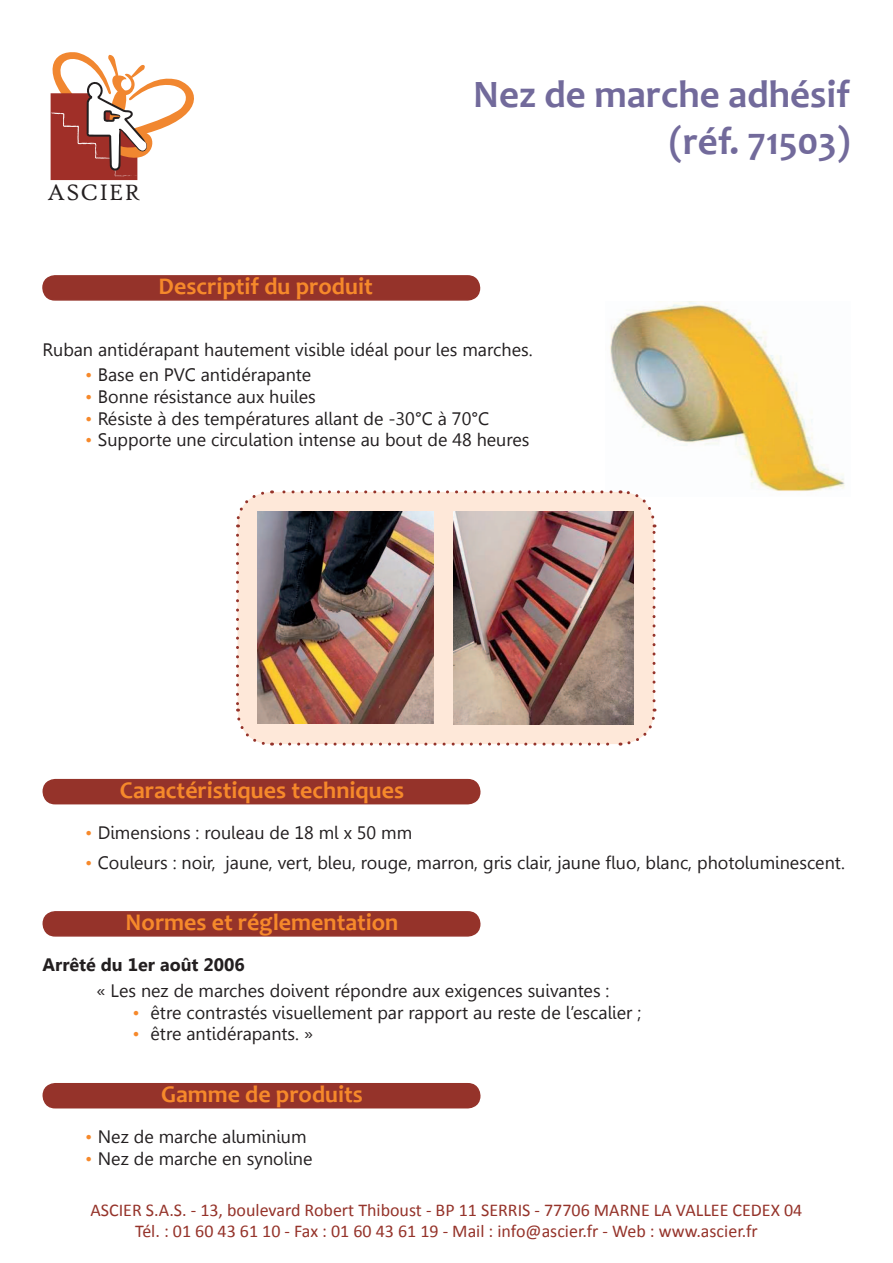
<style>
.page{position:relative;width:893px;height:1263px;background:#fff}
.page>*{position:absolute;margin:0;border:0;box-sizing:border-box;transform-origin:0 0}
.t1{font:700 39px/46.8px "Candara";color:#726a9b;text-align:right}
.t2{font:700 24px "Candara";color:#f6892b}
.t3{font:23.85px "High Tower Text";letter-spacing:.025em;color:#231f20}
.t4{font:18px "Gisha";color:#231f20}
.t5{font:18px/21.6px "Calibri";color:#95332a;text-align:center}
.t6{font:700 18px "Gisha";color:#231f20}
.s1{color:#f6892b}
</style>
<div class="page">
<img style="left:610px;top:302px;width:235px;height:190px">
<div style="left:238px;top:492px;width:416px;height:252px;background:#fee8d9;border-radius:34px"></div>
<svg style="left:236px;top:491px;width:30px;height:36px"></svg>
<svg style="left:236px;top:535px;width:37px;height:211px"></svg>
<svg style="left:280px;top:708px;width:377px;height:38px"></svg>
<svg style="left:620px;top:489px;width:36px;height:212px"></svg>
<svg style="left:272px;top:490px;width:339px;height:3px"></svg>
<svg style="left:50px;top:52px;width:144px;height:129px"></svg>
<div style="left:43px;top:276px;width:436px;height:24px;background:#95332a;border-radius:12px"></div>
<div style="left:42px;top:275px;width:438px;height:26px;border:2px solid #95332a;border-radius:12px"></div>
<div style="left:43px;top:780px;width:437px;height:24px;background:#95332a;border-radius:12px"></div>
<div style="left:43px;top:779px;width:437px;height:25px;border:2px solid #95332a;border-radius:12px"></div>
<div style="left:43px;top:912px;width:437px;height:24px;background:#95332a;border-radius:12px"></div>
<div style="left:43px;top:911px;width:437px;height:25px;border:2px solid #95332a;border-radius:12px"></div>
<div style="left:43px;top:1084px;width:437px;height:24px;background:#95332a;border-radius:12px"></div>
<div style="left:43px;top:1083px;width:437px;height:25px;border:2px solid #95332a;border-radius:12px"></div>
<img style="left:257px;top:512px;width:176px;height:212px">
<img style="left:454px;top:512px;width:180px;height:212px">
<h3 class="t3" style="left:47px;top:176px;width:94px">ASCIER</h3>
<h2 class="t2" style="left:159px;top:272px;width:216px">Descriptif du produit</h2>
<h1 class="t1" style="left:473px;top:71px;width:379px">Nez de marche adhésif (réf. 71503)</h1>
<p class="t4" style="left:43px;top:339px;width:492px">Ruban antidérapant hautement visible idéal pour les marches.</p>
<p class="t4" style="left:85px;top:365px;width:228px"><span class="s1">•</span> Base en PVC antidérapante</p>
<p class="t4" style="left:85px;top:386px;width:232px"><span class="s1">•</span> Bonne résistance aux huiles</p>
<p class="t4" style="left:85px;top:408px;width:406px"><span class="s1">•</span> Résiste à des températures allant de -30°C à 70°C</p>
<p class="t4" style="left:85px;top:430px;width:446px"><span class="s1">•</span> Supporte une circulation intense au bout de 48 heures</p>
<h2 class="t2" style="left:120px;top:776px;width:286px">Caractéristiques techniques</h2>
<p class="t4" style="left:85px;top:822px;width:329px"><span class="s1">•</span> Dimensions : rouleau de 18 ml x 50 mm</p>
<p class="t4" style="left:85px;top:853px;width:761px"><span class="s1">•</span> Couleurs : noir, jaune, vert, bleu, rouge, marron, gris clair, jaune fluo, blanc, photoluminescent.</p>
<h2 class="t2" style="left:126px;top:908px;width:274px">Normes et réglementation</h2>
<p class="t6" style="left:43px;top:955px;width:204px">Arrêté du 1er août 2006</p>
<p class="t4" style="left:97px;top:980px;width:514px">« Les nez de marches doivent répondre aux exigences suivantes :</p>
<p class="t4" style="left:133px;top:1002px;width:510px"><span class="s1">•</span> être contrastés visuellement par rapport au reste de l’escalier ;</p>
<p class="t4" style="left:133px;top:1024px;width:182px"><span class="s1">•</span> être antidérapants. »</p>
<h2 class="t2" style="left:161px;top:1080px;width:203px">Gamme de produits</h2>
<p class="t4" style="left:85px;top:1126px;width:223px"><span class="s1">•</span> Nez de marche aluminium</p>
<p class="t4" style="left:85px;top:1148px;width:229px"><span class="s1">•</span> Nez de marche en synoline</p>
<p class="t5" style="left:90px;top:1198px;width:713px">ASCIER S.A.S. - 13, boulevard Robert Thiboust - BP 11 SERRIS - 77706 MARNE LA VALLEE CEDEX 04<br>Tél. : 01 60 43 61 10 - Fax : 01 60 43 61 19 - Mail : info@ascier.fr - Web : www.ascier.fr</p>
</div>
